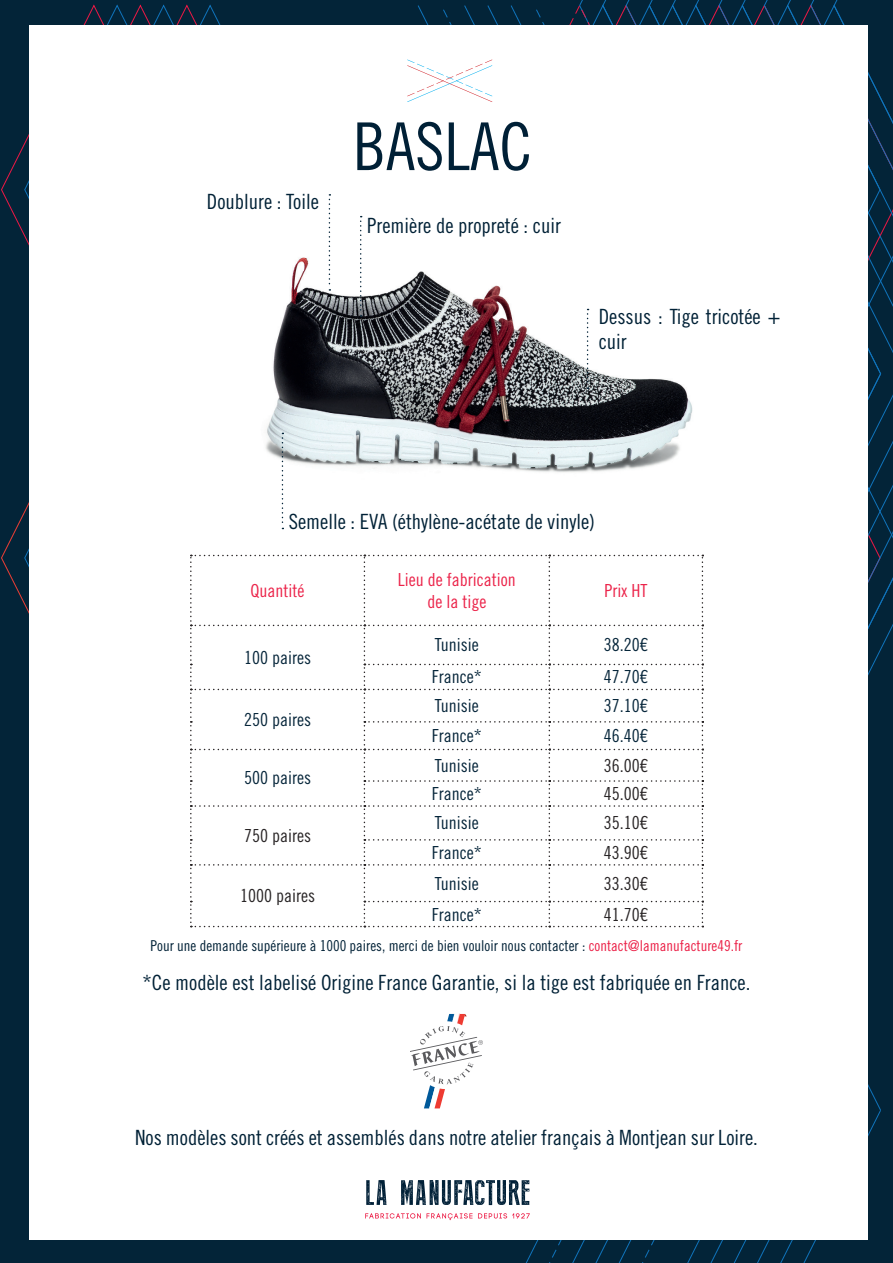
<style>
.page{position:relative;width:893px;height:1263px;background:#032438}
.page>*{position:absolute;margin:0;border:0;box-sizing:border-box;transform-origin:0 0}
.t1{font:66px "Trade Gothic LT Std Cn 18";color:#002036}
.t2{font:21px/25.2px "Trade Gothic LT Std Cn 18";color:#002136}
.t3{font:18px "Trade Gothic LT Std Cn 18";color:#002136}
.t4{font:18px "Trade Gothic LT Std Cn 18";color:#231f20}
.t5{font:18px/21.6px "Trade Gothic LT Std Cn 18";color:#eb1f46;text-align:center}
.t6{font:15px "Trade Gothic LT Std Cn 18";color:#002136}
.s1{color:#eb1f46}
</style>
<div class="page">
<svg style="left:70px;top:4px;width:187px;height:22px"></svg>
<svg style="left:882px;top:100px;width:11px;height:548px"></svg>
<svg style="left:858px;top:25px;width:24px;height:1084px"></svg>
<svg style="left:578px;top:1109px;width:303px;height:154px"></svg>
<svg style="left:417px;top:4px;width:372px;height:22px"></svg>
<div style="left:29px;top:26px;width:838px;height:1213px;background:#fff"></div>
<img style="left:265px;top:204px;width:428px;height:295px">
<svg style="left:190px;top:555px;width:513px;height:372px"></svg>
<svg style="left:407px;top:60px;width:85px;height:42px"></svg>
<svg style="left:587px;top:309px;width:2px;height:80px"></svg>
<svg style="left:329px;top:194px;width:1px;height:97px"></svg>
<svg style="left:360px;top:216px;width:2px;height:101px"></svg>
<svg style="left:282px;top:433px;width:1px;height:96px"></svg>
<svg style="left:365px;top:1213px;width:107px;height:7px"></svg>
<svg style="left:478px;top:1213px;width:52px;height:5px"></svg>
<svg style="left:366px;top:1180px;width:21px;height:25px"></svg>
<svg style="left:401px;top:1180px;width:128px;height:25px"></svg>
<svg style="left:410px;top:1014px;width:73px;height:94px"></svg>
<p class="t2" style="left:207px;top:189px;width:113px">Doublure : Toile</p>
<h1 class="t1" style="left:353px;top:107px;width:181px">BASLAC</h1>
<p class="t2" style="left:367px;top:213px;width:195px">Première de propreté : cuir</p>
<p class="t2" style="left:599px;top:304px;width:183px">Dessus : Tige tricotée + cuir</p>
<p class="t2" style="left:289px;top:509px;width:308px">Semelle : EVA (éthylène-acétate de vinyle)</p>
<p class="t5" style="left:251px;top:579px;width:55px">Quantité</p>
<p class="t5" style="left:398px;top:569px;width:119px">Lieu de fabrication de la tige</p>
<p class="t5" style="left:604px;top:579px;width:44px">Prix HT</p>
<p class="t3" style="left:244px;top:647px;width:68px">100 paires</p>
<p class="t3" style="left:435px;top:634px;width:45px">Tunisie</p>
<p class="t3" style="left:604px;top:634px;width:45px">38.20€</p>
<p class="t3" style="left:432px;top:666px;width:51px">France*</p>
<p class="t3" style="left:604px;top:666px;width:45px">47.70€</p>
<p class="t3" style="left:244px;top:709px;width:68px">250 paires</p>
<p class="t3" style="left:244px;top:767px;width:68px">500 paires</p>
<p class="t4" style="left:244px;top:825px;width:68px">750 paires</p>
<p class="t4" style="left:240px;top:885px;width:76px">1000 paires</p>
<p class="t3" style="left:435px;top:695px;width:45px">Tunisie</p>
<p class="t3" style="left:604px;top:695px;width:45px">37.10€</p>
<p class="t3" style="left:432px;top:725px;width:51px">France*</p>
<p class="t3" style="left:604px;top:725px;width:45px">46.40€</p>
<p class="t3" style="left:435px;top:755px;width:45px">Tunisie</p>
<p class="t4" style="left:604px;top:755px;width:45px">36.00€</p>
<p class="t3" style="left:432px;top:783px;width:51px">France*</p>
<p class="t4" style="left:604px;top:783px;width:45px">45.00€</p>
<p class="t3" style="left:435px;top:812px;width:45px">Tunisie</p>
<p class="t4" style="left:604px;top:812px;width:45px">35.10€</p>
<p class="t3" style="left:432px;top:842px;width:51px">France*</p>
<p class="t4" style="left:604px;top:842px;width:45px">43.90€</p>
<p class="t3" style="left:435px;top:873px;width:45px">Tunisie</p>
<p class="t4" style="left:604px;top:873px;width:45px">33.30€</p>
<p class="t3" style="left:432px;top:903px;width:51px">France*</p>
<p class="t4" style="left:604px;top:903px;width:45px">41.70€</p>
<p class="t6" style="left:151px;top:936px;width:593px">Pour une demande supérieure à 1000 paires, merci de bien vouloir nous contacter : <span class="s1">contact@lamanufacture49.fr</span></p>
<p class="t2" style="left:143px;top:969px;width:609px">*Ce modèle est labelisé Origine France Garantie, si la tige est fabriquée en France.</p>
<p class="t2" style="left:135px;top:1125px;width:624px">Nos modèles sont créés et assemblés dans notre atelier français à Montjean sur Loire.</p>
</div>
